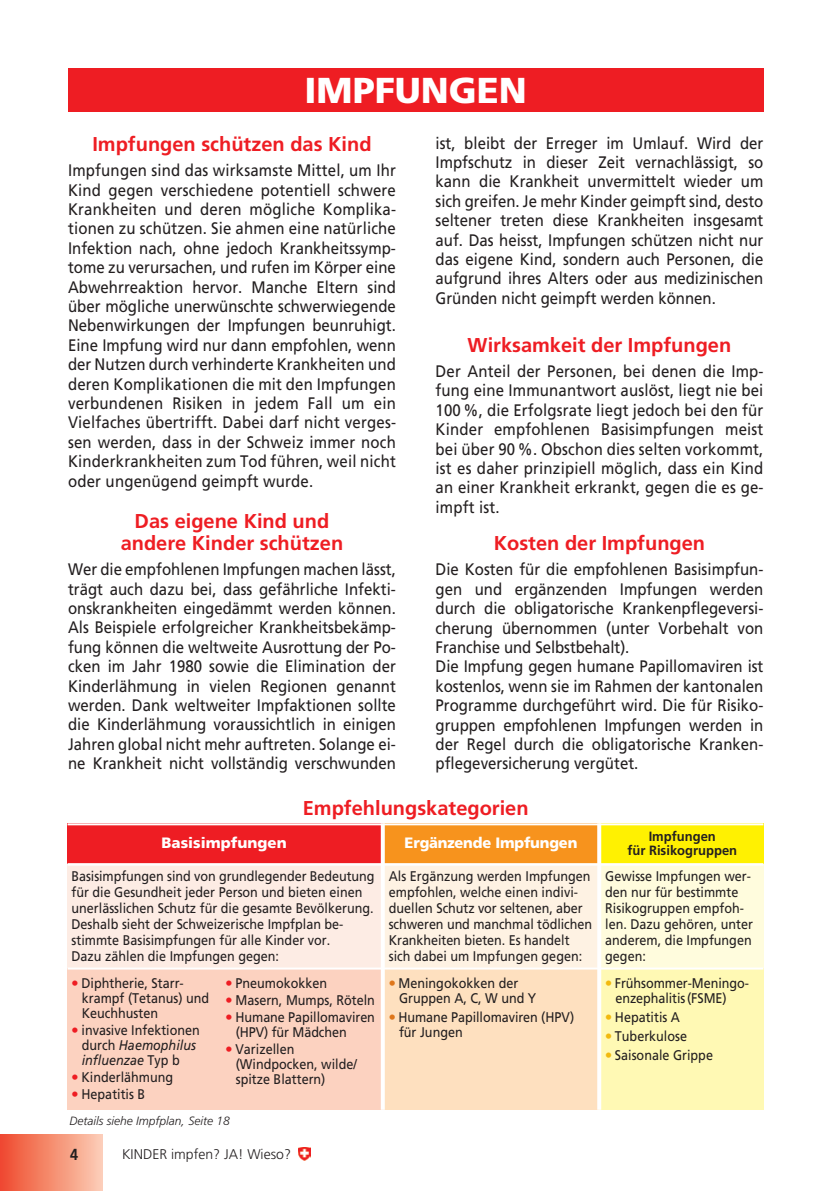
<style>
.page{position:relative;width:840px;height:1191px;background:#fff}
.page>*{position:absolute;margin:0;border:0;box-sizing:border-box;transform-origin:0 0}
.t1{font:900 36px "Frutiger";color:#fff}
.t2{font:700 20px/22px "Frutiger";color:#ee1d23;text-align:center}
.t3{font:16.6px/19.4px "Frutiger";color:#231f20;text-align:justify;scale:.9 1}
.t4{font:700 16px "Frutiger";color:#231f20;scale:.9 1}
.t5{font:900 15px "Frutiger";letter-spacing:-.01em;color:#fff}
.t6{font:14px/16px "Frutiger";color:#231f20;scale:.9 1}
.t7{font:300 14px "Frutiger";color:#231f20}
.t8{font:700 13.4px/14.6px "Frutiger";color:#231f20;text-align:center}
.t9{font:italic 300 12px "Frutiger";color:#231f20}
.s1{font-weight:900;color:#ee1d23}
.s2{font-style:italic}
.s3{font-weight:900;color:#de761b}
.s4{font-weight:900;color:#f2b90f}
</style>
<div class="page">
<div style="left:0;top:1134px;width:102px;height:57px;background:linear-gradient(to right,#ef4a2c,#fbccb3)"></div>
<svg style="left:298px;top:1147px;width:12px;height:13px"></svg>
<div style="left:68px;top:68px;width:695px;height:44px;background:#ee1d23"></div>
<div style="left:67px;top:823px;width:315px;height:41px;background:#ee1d23"></div>
<div style="left:382px;top:823px;width:217px;height:41px;background:#f7931d"></div>
<div style="left:599px;top:823px;width:164px;height:41px;background:#fff101"></div>
<div style="left:67px;top:864px;width:315px;height:104px;background:#fdece4"></div>
<div style="left:382px;top:864px;width:217px;height:104px;background:#fef2e3"></div>
<div style="left:599px;top:864px;width:164px;height:104px;background:#fffcdd"></div>
<div style="left:67px;top:968px;width:315px;height:141px;background:#fcd2c0"></div>
<div style="left:382px;top:968px;width:217px;height:141px;background:#fee0bf"></div>
<div style="left:599px;top:968px;width:164px;height:141px;background:#fff9b4"></div>
<svg style="left:380px;top:825px;width:4px;height:284px"></svg>
<svg style="left:597px;top:825px;width:4px;height:284px"></svg>
<hr style="left:67px;top:823px;width:696px;height:2px;background:#fff">
<hr style="left:67px;top:863px;width:696px;height:2px;background:#fff">
<hr style="left:67px;top:967px;width:696px;height:2px;background:#fff">
<p class="t1" style="left:304px;top:76px;width:224px">IMPFUNGEN</p>
<p class="t2" style="left:92px;top:135px;width:280px">Impfungen schützen das Kind</p>
<p class="t3" style="left:68px;top:162px;width:365px">Impfungen sind das wirksamste Mittel, um Ihr Kind gegen verschiedene potentiell schwere Krankheiten und deren mögliche Komplika&shy;tionen zu schützen. Sie ahmen eine natürliche Infektion nach, ohne jedoch Krankheitssymp&shy;tome zu verursachen, und rufen im Körper eine Abwehrreaktion hervor. Manche Eltern sind über mögliche unerwünschte schwer wie gende Nebenwirkungen der Impfungen beunruhigt.<br>Eine Impfung wird nur dann empfohlen, wenn der Nutzen durch verhinderte Krank heiten und deren Komplikationen die mit den Impfungen verbundenen Risiken in jedem Fall um ein Vielfaches übertrifft. Dabei darf nicht verges&shy;sen werden, dass in der Schweiz immer noch Kinderkrankheiten zum Tod führen, weil nicht oder ungenügend ge impft wurde.</p>
<p class="t2" style="left:121px;top:512px;width:224px">Das eigene Kind und andere Kinder schützen</p>
<p class="t3" style="left:68px;top:561px;width:365px">Wer die empfohlenen Impfungen machen lässt, trägt auch dazu bei, dass gefährliche Infekti&shy;onskrankheiten eingedämmt werden können.<br>Als Beispiele erfolgreicher Krankheitsbekämp&shy;fung können die weltweite Ausrottung der Po&shy;cken im Jahr 1980 sowie die Elimination der Kinderlähmung in vielen Regionen genannt werden. Dank weltweiter Impfaktionen sollte die Kinderlähmung voraussichtlich in einigen Jahren global nicht mehr auftreten. Solange ei&shy;ne Krankheit nicht vollständig verschwunden</p>
<p class="t3" style="left:435px;top:134px;width:365px">ist, bleibt der Erreger im Umlauf. Wird der Impfschutz in dieser Zeit vernachlässigt, so kann die Krankheit unvermittelt wieder um sich greifen. Je mehr Kinder geimpft sind, desto seltener treten diese Krankheiten insgesamt auf. Das heisst, Impfungen schützen nicht nur das eigene Kind, sondern auch Personen, die aufgrund ihres Alters oder aus medizinischen Gründen nicht geimpft werden können.</p>
<p class="t2" style="left:467px;top:335px;width:265px">Wirksamkeit der Impfungen</p>
<p class="t3" style="left:435px;top:363px;width:365px">Der Anteil der Personen, bei denen die Imp&shy;fung eine Immunantwort auslöst, liegt nie bei 100 %, die Erfolgsrate liegt jedoch bei den für Kinder empfohlenen Basisimpfungen meist bei über 90 %. Obschon dies selten vorkommt, ist es daher prinzipiell möglich, dass ein Kind an einer Krankheit erkrankt, gegen die es ge - impft ist.</p>
<p class="t2" style="left:493px;top:534px;width:213px">Kosten der Impfungen</p>
<p class="t3" style="left:435px;top:561px;width:365px">Die Kosten für die empfohlenen Basisimpfun&shy;gen und ergänzenden Impfungen werden durch die obligatorische Krankenpflegeversi&shy;cherung übernommen (unter Vorbehalt von Franchise und Selbstbehalt).</p>
<p class="t3" style="left:435px;top:658px;width:365px">Die Impfung gegen humane Papillomaviren ist kostenlos, wenn sie im Rahmen der kantonalen Programme durchgeführt wird. Die für Risiko&shy;gruppen empfohlenen Impfungen werden in der Regel durch die obligatorische Kranken&shy;pflegeversicherung vergütet.</p>
<p class="t2" style="left:302px;top:798px;width:227px">Empfehlungskategorien</p>
<p class="t5" style="left:161px;top:837px;width:127px">Basisimpfungen</p>
<p class="t5" style="left:404px;top:837px;width:174px">Ergänzende Impfungen</p>
<p class="t8" style="left:627px;top:829px;width:111px">Impfungen<br>für Risikogruppen</p>
<p class="t6" style="left:71px;top:869px;width:338px">Basisimpfungen sind von grundlegender Bedeu tung für die Gesundheit jeder Person und bieten einen unerlässlichen Schutz für die gesamte Bevölkerung.<br>Deshalb sieht der Schweizerische Impfplan be - stimmte Basisimpfungen für alle Kinder vor.</p>
<p class="t6" style="left:71px;top:949px;width:232px">Dazu zählen die Impfungen gegen:</p>
<p class="t6" style="left:388px;top:869px;width:227px">Als Ergänzung werden Impfun gen empfohlen, welche einen indi vi - duel len Schutz vor selte nen, aber schweren und manchmal tödli chen<br>Krankheiten bieten. Es handelt sich dabei um Impfungen gegen:</p>
<p class="t6" style="left:605px;top:869px;width:166px">Gewisse Impfungen wer&shy;den nur für bestimmte<br>Risiko gruppen empfoh - len. Dazu gehören, unter anderem, die Impfungen gegen:</p>
<p class="t6" style="left:82px;top:976px;width:143px;line-height:15px;text-indent:-10px"><span class="s1">•</span> Diphtherie, Starr&shy;krampf (Tetanus) und<br>Keuchhusten</p>
<p class="t6" style="left:82px;top:1023px;width:133px;line-height:15px;text-indent:-10px"><span class="s1">•</span> invasive Infektionen durch <span class="s2">Haemophilus influenzae</span> Typ b</p>
<p class="t6" style="left:71px;top:1070px;width:114px"><span class="s1">•</span> Kinderlähmung</p>
<p class="t6" style="left:71px;top:1087px;width:83px"><span class="s1">•</span> Hepatitis B</p>
<p class="t6" style="left:225px;top:976px;width:114px"><span class="s1">•</span> Pneumokokken</p>
<p class="t6" style="left:225px;top:993px;width:167px"><span class="s1">•</span> Masern, Mumps, Röteln</p>
<p class="t6" style="left:236px;top:1010px;width:156px;line-height:15px;text-indent:-10px"><span class="s1">•</span> Humane Papillomavi ren (HPV) für Mädchen</p>
<p class="t6" style="left:236px;top:1042px;width:136px;line-height:15px;text-indent:-10px"><span class="s1">•</span> Varizellen (Windpocken, wilde/ spitze Blattern)</p>
<p class="t9" style="left:69px;top:1116px;width:162px">Details siehe Impfplan, Seite 18</p>
<p class="t4" style="left:70px;top:1147px;width:10px">4</p>
<p class="t7" style="left:122px;top:1148px;width:170px">KINDER impfen? JA! Wieso?</p>
<p class="t6" style="left:399px;top:976px;width:154px;line-height:15px;text-indent:-10px"><span class="s3">•</span> Meningokokken der<br>Gruppen A, C, W und Y</p>
<p class="t6" style="left:399px;top:1010px;width:196px;line-height:15px;text-indent:-10px"><span class="s3">•</span> Humane Papillomavi ren (HPV) für Jungen</p>
<p class="t6" style="left:615px;top:976px;width:150px;line-height:15px;text-indent:-10px"><span class="s4">•</span> Frühsommer-Meningo - enzephalitis(FSME)</p>
<p class="t6" style="left:605px;top:1010px;width:85px"><span class="s4">•</span> Hepatitis A</p>
<p class="t6" style="left:605px;top:1029px;width:92px"><span class="s4">•</span> Tuberkulose</p>
<p class="t6" style="left:605px;top:1048px;width:121px"><span class="s4">•</span> Saisonale Grippe</p>
</div>
